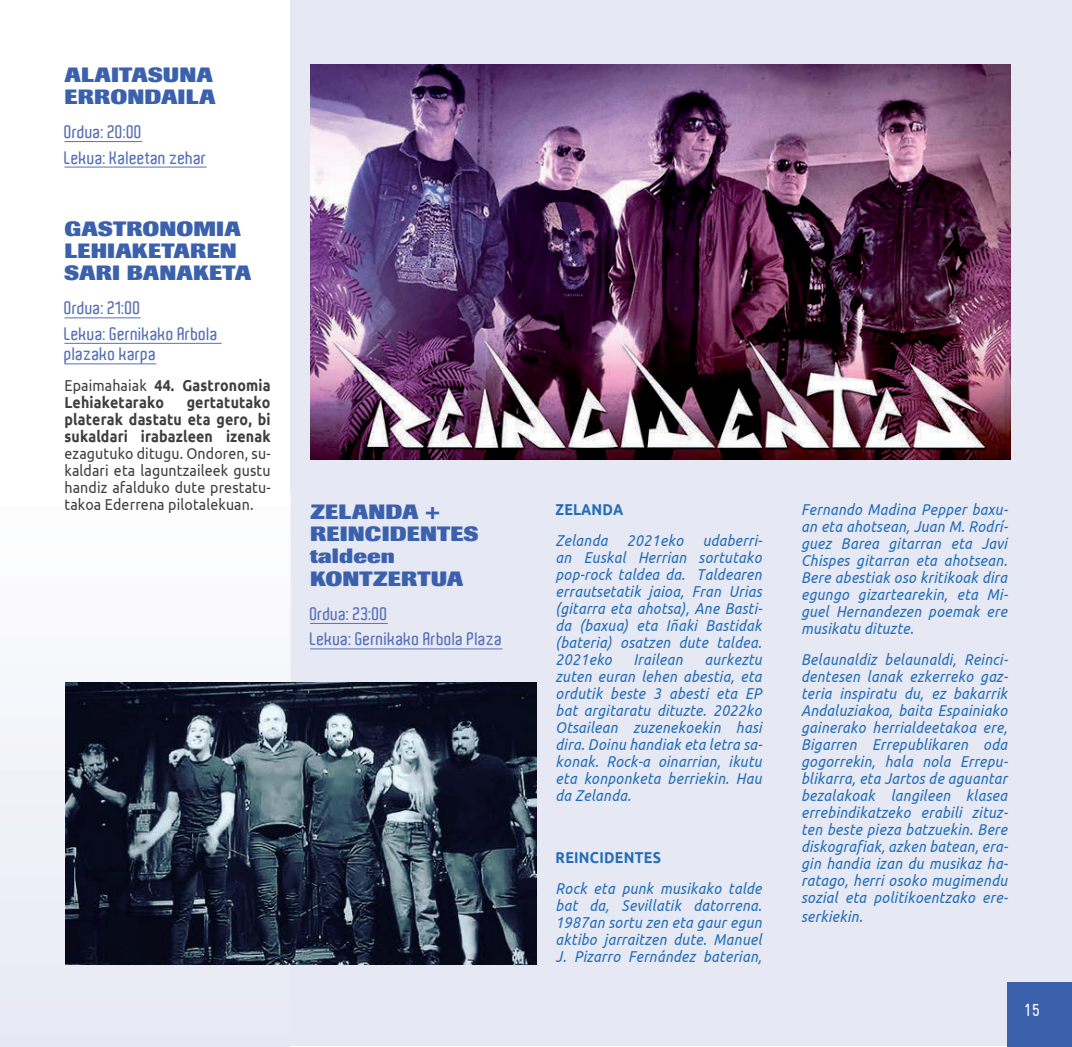
<style>
.page{position:relative;width:1072px;height:1047px;background:#fff}
.page>*{position:absolute;margin:0;border:0;box-sizing:border-box;transform-origin:0 0}
.t1{font:800 20.47px/22.2px "Imago";letter-spacing:.005em;color:#3b61ad;scale:1.1 1}
.t2{font:600 17.5px/25.6px "Aldoelis";letter-spacing:.01em;color:#5871b7}
.t3{font:condensed 17.5px "Gravur";color:#fff}
.t4{font:italic 15.75px/17px "Ubuntu";letter-spacing:.02em;color:#236db6;text-align:justify;scale:.9 1}
.t5{font:15.75px/17px "Ubuntu";letter-spacing:.01em;color:#3e3e3f;text-align:justify;scale:.9 1}
.t6{font:700 15.75px/17px "Ubuntu";letter-spacing:.01em;color:#3e3e3f;scale:.9 1}
.t7{font:700 15.75px "Ubuntu";letter-spacing:.02em;color:#236db6;scale:.9 1}
.s1{font-weight:400}
</style>
<div class="page">
<div style="left:291px;top:1px;width:780px;height:1045px;background:#e6e8f4"></div>
<svg style="left:0;top:494px;width:291px;height:553px"></svg>
<hr style="left:64px;top:141px;width:78px;height:1px;background:#5871b7">
<hr style="left:64px;top:167px;width:142px;height:1px;background:#5871b7">
<hr style="left:64px;top:317px;width:77px;height:1px;background:#5871b7">
<hr style="left:64px;top:343px;width:158px;height:1px;background:#5871b7">
<hr style="left:64px;top:363px;width:92px;height:1px;background:#5871b7">
<hr style="left:310px;top:623px;width:78px;height:1px;background:#5871b7">
<hr style="left:310px;top:648px;width:192px;height:1px;background:#5871b7">
<div style="left:1007px;top:982px;width:64px;height:65px;background:#3b61ad"></div>
<img style="left:310px;top:64px;width:700px;height:395px">
<img style="left:66px;top:683px;width:470px;height:282px">
<p class="t1" style="left:64px;top:63px;width:139px">ALAITASUNA<br>ERRONDAILA</p>
<p class="t2" style="left:64px;top:121px;width:143px">Ordua: 20:00<br>Lekua: Kaleetan zehar</p>
<p class="t1" style="left:64px;top:217px;width:171px">GASTRONOMIA<br>LEHIAKETAREN<br>SARI BANAKETA</p>
<p class="t2" style="left:64px;top:297px;width:155px">Ordua: 21:00<br>Lekua: Gernikako Arbola</p>
<p class="t2" style="left:64px;top:343px;width:93px">plazako karpa</p>
<p class="t6" style="left:64px;top:377px;width:230px"><span class="s1">Epaimahaiak</span> 44. Gastronomia<br>Lehiaketarako</p>
<p class="t6" style="left:64px;top:394px;width:230px;text-align:justify;text-indent:122px">gertatutako platerak dastatu eta gero, bi sukaldari irabazleen izenak</p>
<p class="t5" style="left:64px;top:445px;width:230px">ezagutuko ditugu. Ondoren, su&shy;kaldari eta laguntzaileek gustu handiz afalduko dute prestatu&shy;takoa Ederrena pilotalekuan.</p>
<p class="t1" style="left:310px;top:501px;width:154px">ZELANDA +<br>REINCIDENTES taldeen<br>KONTZERTUA</p>
<p class="t2" style="left:310px;top:602px;width:194px">Ordua: 23:00<br>Lekua: Gernikako Arbola Plaza</p>
<p class="t7" style="left:555px;top:500px;width:77px">ZELANDA</p>
<p class="t4" style="left:555px;top:532px;width:231px">Zelanda 2021eko udaberri&shy;an Euskal Herrian sortutako pop-rock taldea da. Taldearen errautsetatik jaioa, Fran Urias (gitarra eta ahotsa), Ane Basti&shy;da (baxua) eta Iñaki Bastidak (bateria) osatzen dute taldea.<br>2021eko</p>
<p class="t4" style="left:555px;top:651px;width:231px;text-indent:149px">aurkeztu zuten euran lehen abestia, eta ordutik beste 3 abesti eta EP bat argitaratu dituzte. 2022ko Otsailean zuzenekoekin hasi dira. Doinu handiak eta letra sa&shy;konak. Rock-a oinarrian, ikutu eta konponketa berriekin. Hau da Zelanda.</p>
<p class="t4" style="left:633px;top:651px;width:56px">Irailean</p>
<p class="t7" style="left:555px;top:848px;width:119px">REINCIDENTES</p>
<p class="t4" style="left:555px;top:879px;width:230px">Rock eta punk musikako talde bat da, Sevillatik datorrena.<br>1987an sortu zen eta gaur egun aktibo jarraitzen dute. Manuel J. Pizarro Fernández baterian,</p>
<p class="t4" style="left:801px;top:501px;width:231px">Fernando Madina Pepper baxu&shy;an eta ahotsean, Juan M. Rodrí&shy;guez Barea gitarran eta Javi Chispes gitarran eta ahotsean.<br>Bere abestiak oso kritikoak dira egungo gizartearekin, eta Mi&shy;guel Hernandezen poemak ere musikatu dituzte.</p>
<p class="t4" style="left:801px;top:651px;width:231px">Belaunaldiz belaunaldi, Reinci&shy;dentesen lanak ezkerreko gaz&shy;teria inspiratu du, ez bakarrik Andaluziakoa, baita Espainiako gainerako herrialdeetakoa ere, Bigarren Errepublikaren oda gogorrekin, hala nola Errepu&shy;blikarra, eta Jartos de aguantar bezalakoak langileen klasea errebindikatzeko erabili zituz&shy;ten beste pieza batzuekin. Bere diskografiak, azken batean, era&shy;gin handia izan du musikaz ha&shy;ratago, herri osoko mugimendu sozial eta politikoentzako ere-</p>
<p class="t4" style="left:801px;top:907px;width:70px">serkiekin.</p>
<p class="t3" style="left:1023px;top:1000px;width:18px">15</p>
</div>
